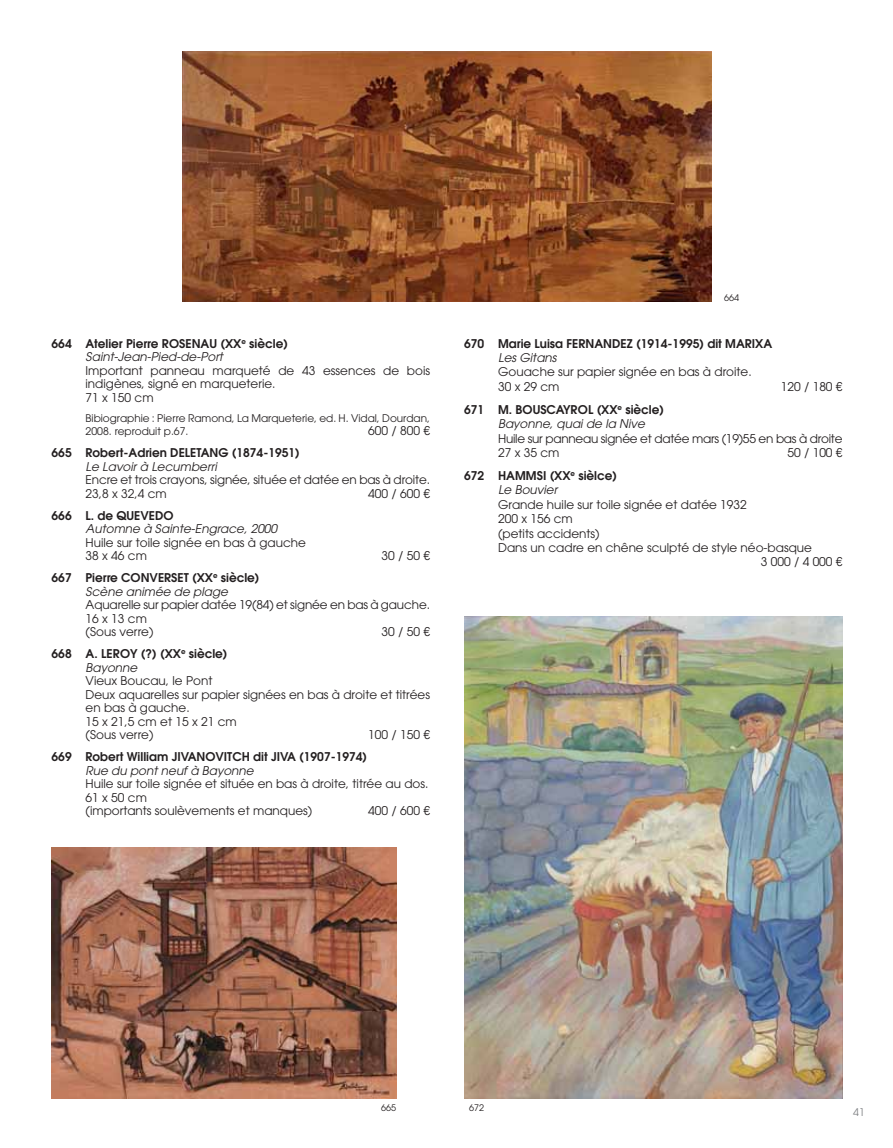
<style>
.page{position:relative;width:893px;height:1148px;background:#fff}
.page>*{position:absolute;margin:0;border:0;box-sizing:border-box;transform-origin:0 0}
.t1{font:12px/13.5px "ITC Avant Garde Pro";color:#231f20}
.t2{font:600 12px/13.5px "ITC Avant Garde Pro";color:#231f20}
.t3{font:italic 12px "ITC Avant Garde Pro";color:#231f20}
.t4{font:12px/14.4px "ITC Avant Garde Pro";letter-spacing:-.02em;color:#231f20}
.t5{font:10.5px/13.5px "ITC Avant Garde Pro";color:#231f20}
.t6{font:10.5px "ITC Avant Garde Pro";color:#808285}
.t7{font:9px "ITC Avant Garde Pro";color:#231f20}
.s1{font-weight:400;font-style:italic}
</style>
<div class="page">
<img style="left:183px;top:52px;width:528px;height:249px">
<img style="left:464px;top:617px;width:378px;height:481px">
<img style="left:52px;top:848px;width:344px;height:250px">
<p class="t2" style="left:86px;top:337px;width:204px;text-indent:-34px">664 Atelier Pierre ROSENAU (XX<sup>e</sup> siècle)<br><span class="s1">Saint-Jean-Pied-de-Port</span></p>
<p class="t1" style="left:86px;top:364px;width:346px">Important panneau marqueté de 43 essences de bois indigènes, signé en marqueterie.<br>71 x 150 cm</p>
<p class="t5" style="left:86px;top:412px;width:346px">Bibiographie : Pierre Ramond, La Marqueterie, ed. H. Vidal, Dourdan,<br>2008. reproduit p.67.</p>
<p class="t1" style="left:368px;top:425px;width:63px">600 / 800 €</p>
<p class="t2" style="left:52px;top:446px;width:250px">665 Robert-Adrien DELETANG (1874-1951)</p>
<p class="t3" style="left:86px;top:460px;width:133px">Le Lavoir à Lecumberri</p>
<p class="t1" style="left:86px;top:474px;width:346px">Encre et trois crayons, signée, située et datée en bas à droite.<br>23,8 x 32,4 cm</p>
<p class="t1" style="left:368px;top:487px;width:63px">400 / 600 €</p>
<p class="t2" style="left:52px;top:509px;width:124px">666 L. de QUEVEDO</p>
<p class="t3" style="left:86px;top:523px;width:193px">Automne à Sainte-Engrace, 2000</p>
<p class="t1" style="left:86px;top:536px;width:222px">Huile sur toile signée en bas à gauche<br>38 x 46 cm</p>
<p class="t1" style="left:382px;top:550px;width:50px">30 / 50 €</p>
<p class="t2" style="left:52px;top:571px;width:209px;text-align:center">667 Pierre CONVERSET (XX<sup>e</sup> siècle)<br><span class="s1">Scène animée de plage</span></p>
<p class="t1" style="left:86px;top:599px;width:346px">Aquarelle sur papier datée 19(84) et signée en bas à gauche.<br>16 x 13 cm<br>(Sous verre)</p>
<p class="t1" style="left:382px;top:626px;width:50px">30 / 50 €</p>
<p class="t2" style="left:86px;top:647px;width:143px;text-indent:-34px">668 A. LEROY (?) (XX<sup>e</sup> siècle)<br><span class="s1">Bayonne</span></p>
<p class="t1" style="left:86px;top:675px;width:346px">Vieux Boucau, le Pont<br>Deux aquarelles sur papier signées en bas à droite et titrées en bas à gauche.<br>15 x 21,5 cm et 15 x 21 cm<br>(Sous verre)</p>
<p class="t1" style="left:368px;top:729px;width:63px">100 / 150 €</p>
<p class="t2" style="left:52px;top:750px;width:317px">669 Robert William JIVANOVITCH dit JIVA (1907-1974)</p>
<p class="t3" style="left:86px;top:764px;width:170px">Rue du pont neuf à Bayonne</p>
<p class="t1" style="left:86px;top:778px;width:344px">Huile sur toile signée et située en bas à droite, titrée au dos.<br>61 x 50 cm<br>(importants soulèvements et manques)</p>
<p class="t1" style="left:368px;top:805px;width:63px">400 / 600 €</p>
<p class="t7" style="left:724px;top:293px;width:16px">664</p>
<p class="t2" style="left:464px;top:337px;width:310px">670 Marie Luisa FERNANDEZ (1914-1995) dit MARIXA</p>
<p class="t3" style="left:498px;top:352px;width:60px">Les Gitans</p>
<p class="t1" style="left:498px;top:366px;width:255px;line-height:14.4px">Gouache sur papier signée en bas à droite.<br>30 x 29 cm</p>
<p class="t1" style="left:781px;top:380px;width:63px">120 / 180 €</p>
<p class="t2" style="left:498px;top:403px;width:167px;line-height:14.4px;text-indent:-34px">671 M. BOUSCAYROL (XX<sup>e</sup> siècle)<br><span class="s1">Bayonne, quai de la Nive</span></p>
<p class="t4" style="left:498px;top:432px;width:346px">Huile sur panneau signée et datée mars (19)55 en bas à droite<br>27 x 35 cm</p>
<p class="t1" style="left:787px;top:446px;width:57px">50 / 100 €</p>
<p class="t2" style="left:498px;top:469px;width:120px;line-height:14.4px;text-indent:-34px">672 HAMMSI (XX<sup>e</sup> sièlce)<br><span class="s1">Le Bouvier</span></p>
<p class="t1" style="left:498px;top:498px;width:250px">Grande huile sur toile signée et datée 1932</p>
<p class="t1" style="left:498px;top:513px;width:76px">200 x 156 cm</p>
<p class="t1" style="left:498px;top:527px;width:103px">(petits accidents)</p>
<p class="t1" style="left:498px;top:541px;width:315px">Dans un cadre en chêne sculpté de style néo-basque</p>
<p class="t1" style="left:761px;top:556px;width:83px">3 000 / 4 000 €</p>
<p class="t7" style="left:381px;top:1103px;width:16px">665</p>
<p class="t7" style="left:469px;top:1103px;width:16px">672</p>
<p class="t6" style="left:853px;top:1107px;width:13px">41</p>
</div>
